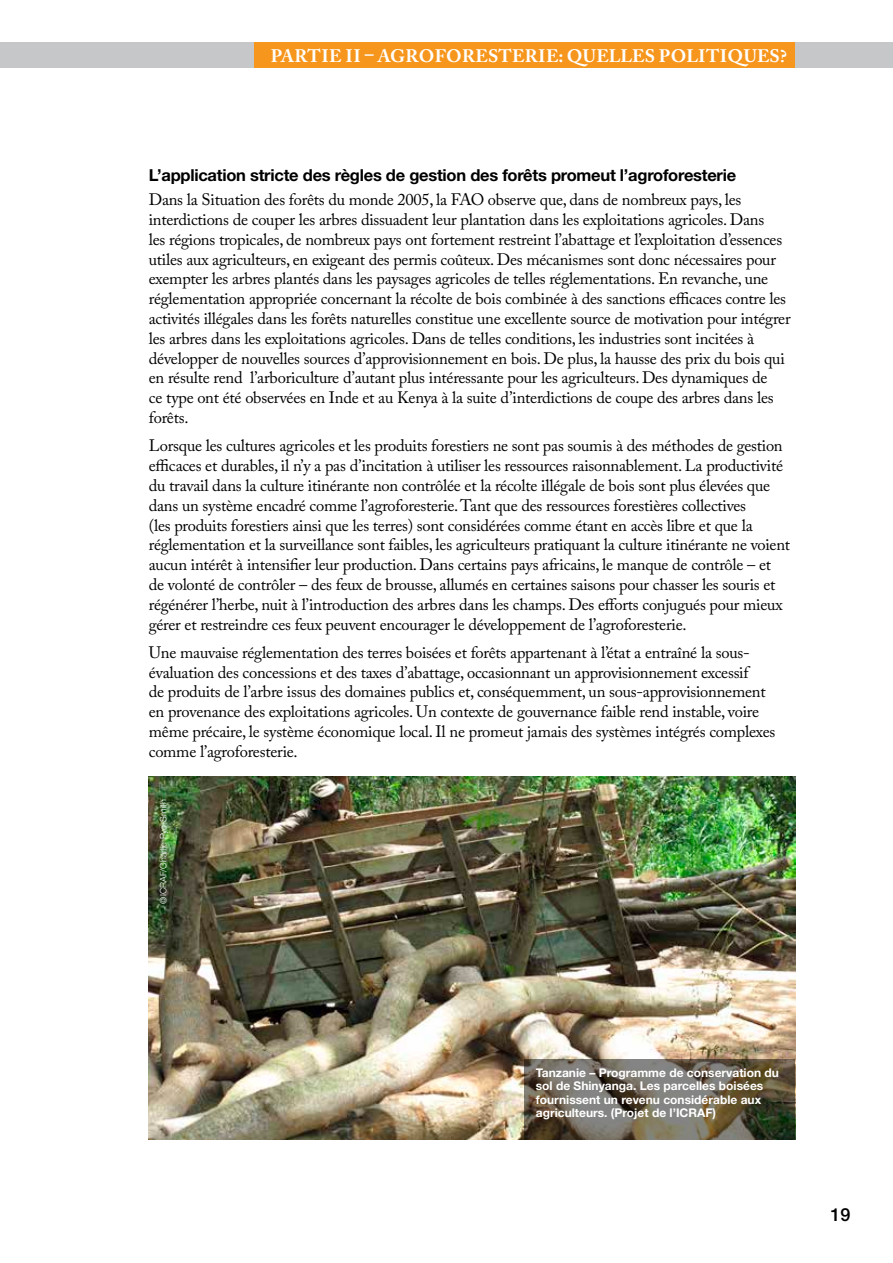
<style>
.page{position:relative;width:893px;height:1263px;background:#fff}
.page>*{position:absolute;margin:0;border:0;box-sizing:border-box;transform-origin:0 0}
.t1{font:700 18px "Adobe Caslon Pro";letter-spacing:.015em;color:#fff}
.t2{font:500 18px "Helvetica Neue LT Std";color:#000}
.t3{font:16.5px/19.8px "Adobe Caslon Pro";letter-spacing:-.015em;color:#000}
.t4{font:700 16.5px "Helvetica Neue LT Std";letter-spacing:-.015em;color:#000}
.t5{font:700 12px/13.5px "Helvetica Neue LT Std";color:#fff}
.t6{font:300 9px "Helvetica Neue LT Std";color:#fff}
</style>
<div class="page">
<div style="left:0;top:43px;width:893px;height:25px;background:#c6c7c9"></div>
<div style="left:254px;top:43px;width:541px;height:25px;background:#f7961d"></div>
<img style="left:149px;top:777px;width:646px;height:363px">
<svg style="left:524px;top:1059px;width:271px;height:81px;background:#686152"></svg>
<p class="t1" style="left:271px;top:46px;width:518px">PARTIE II – AGROFORESTERIE: QUELLES POLITIQUES?</p>
<p class="t4" style="left:149px;top:165px;width:589px">L’application stricte des règles de gestion des forêts promeut l’agroforesterie</p>
<p class="t3" style="left:149px;top:190px;width:643px">Dans la Situation des forêts du monde 2005, la FAO observe que, dans de nombreux pays, les interdictions de couper les arbres dissuadent leur plantation dans les exploitations agricoles. Dans<br>les régions tropicales, de nombreux pays ont fortement restreint l’abattage et l’exploitation d’essences utiles aux agriculteurs, en exigeant des permis coûteux. Des mécanismes sont donc nécessaires pour exempter les arbres plantés dans les paysages agricoles de telles réglementations. En revanche, une réglementation appropriée concernant la récolte de bois combinée à des sanctions efficaces contre les activités illégales dans les forêts naturelles constitue une excellente source de motivation pour intégrer les arbres dans les exploitations agricoles. Dans de telles conditions, les industries sont incitées à développer de nouvelles sources d’approvisionnement en bois. De plus, la hausse des prix du bois qui en résulte rend l’arboriculture d’autant plus intéressante pour les agriculteurs. Des dynamiques de<br>ce type ont été observées en Inde et au Kenya à la suite d’interdictions de coupe des arbres dans les forêts.</p>
<p class="t3" style="left:149px;top:436px;width:643px">Lorsque les cultures agricoles et les produits forestiers ne sont pas soumis à des méthodes de gestion efficaces et durables, il n’y a pas d’incitation à utiliser les ressources raisonnablement. La productivité du travail dans la culture itinérante non contrôlée et la récolte illégale de bois sont plus élevées que dans un système encadré comme l’agroforesterie. Tant que des ressources forestières collectives<br>(les produits forestiers ainsi que les terres) sont considérées comme étant en accès libre et que la réglementation et la surveillance sont faibles, les agriculteurs pratiquant la culture itinérante ne voient aucun intérêt à intensifier leur production. Dans certains pays africains, le manque de contrôle – et de volonté de contrôler – des feux de brousse, allumés en certaines saisons pour chasser les souris et régénérer l’herbe, nuit à l’introduction des arbres dans les champs. Des efforts conjugués pour mieux gérer et restreindre ces feux peuvent encourager le développement de l’agroforesterie.</p>
<p class="t3" style="left:149px;top:642px;width:628px">Une mauvaise réglementation des terres boisées et forêts appartenant à l’état a entraîné la sous&shy;évaluation des concessions et des taxes d’abattage, occasionnant un approvisionnement excessif<br>de produits de l’arbre issus des domaines publics et, conséquemment, un sous-approvisionnement en provenance des exploitations agricoles. Un contexte de gouvernance faible rend instable, voire même précaire, le système économique local. Il ne promeut jamais des systèmes intégrés complexes comme l’agroforesterie.</p>
<p class="t6" style="left:158px;top:903px;width:106px;rotate:-90deg">©ICRAF/Charlie Pye-Smith</p>
<p class="t5" style="left:536px;top:1065px;width:245px">Tanzanie – Programme de conservation du sol de Shinyanga. Les parcelles boisées fournissent un revenu considérable aux agriculteurs. (Projet de l’ICRAF)</p>
<p class="t2" style="left:831px;top:1203px;width:21px">19</p>
</div>
